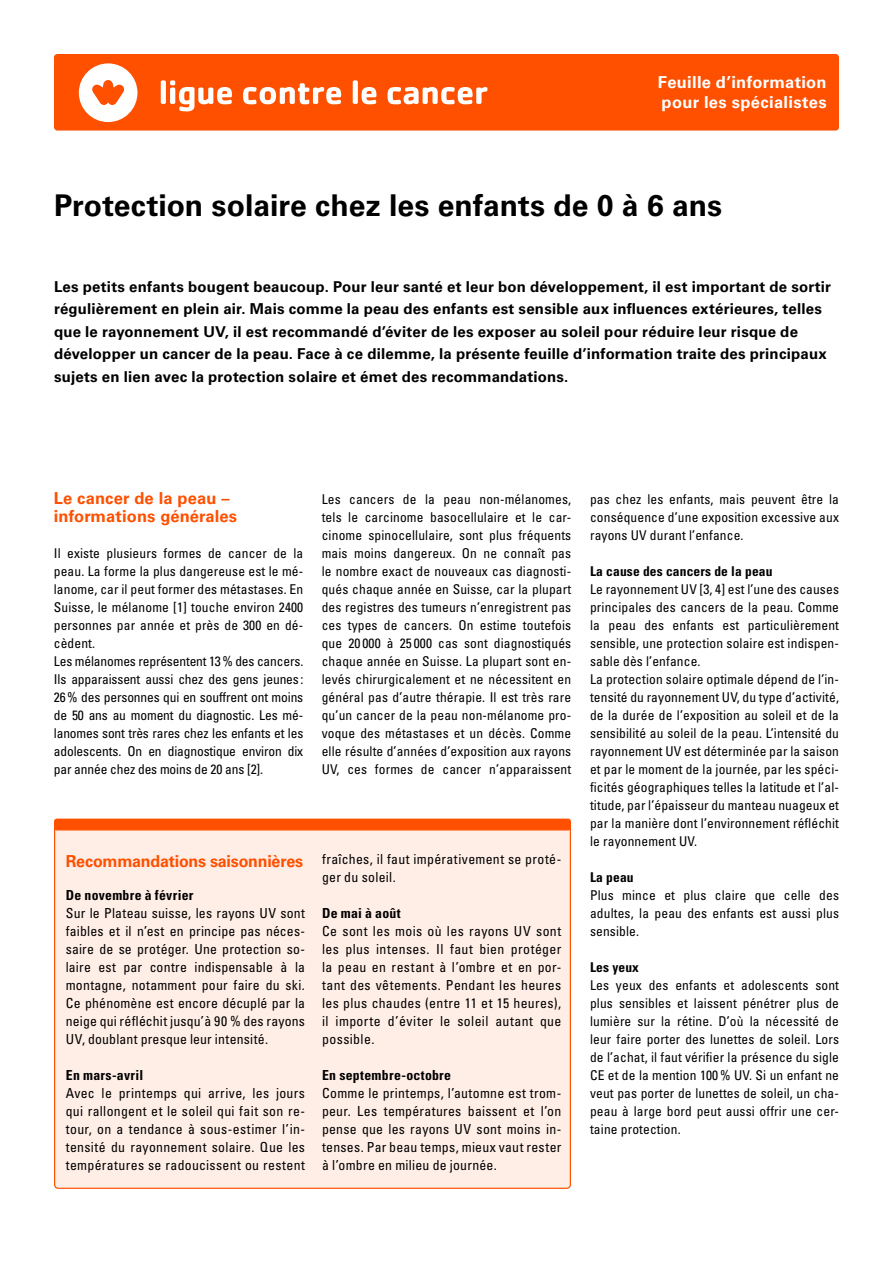
<style>
.page{position:relative;width:893px;height:1263px;background:#fff}
.page>*{position:absolute;margin:0;border:0;box-sizing:border-box;transform-origin:0 0}
.t1{font:700 30px "Univers LT Std";color:#000}
.t2{font:700 16.5px/18px "Univers LT Std";letter-spacing:-.005em;color:#ff5000}
.t3{font:700 16.5px/19.8px "Univers LT Std";letter-spacing:.02em;color:#fff}
.t4{font:700 15px/22.5px "Univers LT Std";letter-spacing:.015em;color:#000}
.t5{font:condensed 13.8px/18px "Univers LT Std";letter-spacing:.02em;color:#000;text-align:justify}
.t6{font:700 condensed 13.8px "Univers LT Std";letter-spacing:.02em;color:#000}
.t7{font:condensed 13.5px/18px "Univers LT Std";letter-spacing:.01em;color:#000;text-align:justify}
.t8{font:condensed 13.5px/18px "Univers LT Std";letter-spacing:-.01em;color:#000}
.t9{font:700 condensed 13.5px "Univers LT Std";letter-spacing:.01em;color:#000}
</style>
<div class="page">
<div style="left:55px;top:820px;width:515px;height:368px;background:#ffeee6;border-radius:4px"></div>
<div style="left:54px;top:54px;width:785px;height:77px;background:#ff5000;border-radius:3px"></div>
<div style="left:55px;top:819px;width:515px;height:11px;background:#ff5000;border-radius:2px"></div>
<div style="left:54px;top:819px;width:517px;height:11px;border:1px solid #ff5000;border-radius:2px"></div>
<svg style="left:79px;top:63px;width:58px;height:59px"></svg>
<div style="left:161px;top:80px;width:5px;height:24px;background:#fff;border-radius:2px"></div>
<svg style="left:170px;top:80px;width:62px;height:31px"></svg>
<svg style="left:243px;top:83px;width:98px;height:21px"></svg>
<div style="left:353px;top:80px;width:5px;height:24px;background:#fff;border-radius:2px"></div>
<svg style="left:362px;top:87px;width:14px;height:17px"></svg>
<svg style="left:387px;top:87px;width:100px;height:17px"></svg>
<p class="t3" style="left:658px;top:73px;width:170px">Feuille d’information pour les spécialistes</p>
<h1 class="t1" style="left:54px;top:188px;width:670px">Protection solaire chez les enfants de 0 à 6 ans</h1>
<p class="t4" style="left:54px;top:275px;width:778px">Les petits enfants bougent beaucoup. Pour leur santé et leur bon développement, il est important de sortir régulièrement en plein air. Mais comme la peau des enfants est sensible aux influences extérieures, telles que le rayonnement UV, il est recommandé d’éviter de les exposer au soleil pour réduire leur risque de développer un cancer de la peau. Face à ce dilemme, la présente feuille d’information traite des principaux sujets en lien avec la protection solaire et émet des recommandations.</p>
<p class="t2" style="left:54px;top:489px;width:185px">Le cancer de la peau – informations générales</p>
<p class="t8" style="left:54px;top:544px;width:251px">Il existe plusieurs formes de cancer de la peau. La forme la plus dangereuse est le mé&shy;lanome, car il peut former des métastases. En Suisse, le mélanome [1] touche environ 2400 personnes par année et près de 300 en dé&shy;cèdent.<br>Les mélanomes représentent 13% des cancers.<br>Ils apparaissent aussi chez des gens jeunes:<br>26% des personnes qui en souffrent ont moins de 50 ans au moment du diagnostic. Les mé&shy;lanomes sont très rares chez les enfants et les adolescents. On en diagnostique environ dix par année chez des moins de 20 ans [2].</p>
<p class="t7" style="left:322px;top:490px;width:251px">Les cancers de la peau non-mélanomes, tels le carcinome basocellulaire et le car&shy;cinome spinocellulaire, sont plus fréquents mais moins dangereux. On ne connaît pas le nombre exact de nouveaux cas diagnosti&shy;qués chaque année en Suisse, car la plupart des registres des tumeurs n’enregistrent pas ces types de cancers. On estime toutefois que 20 000 à 25 000 cas sont diagnostiqués chaque année en Suisse. La plupart sont en&shy;levés chirurgicalement et ne nécessitent en général pas d’autre thérapie. Il est très rare qu’un cancer de la peau non-mélanome pro&shy;voque des métastases et un décès. Comme elle résulte d’années d’exposition aux rayons UV, ces formes de cancer n’apparaissent</p>
<p class="t2" style="left:66px;top:852px;width:239px">Recommandations saisonnières</p>
<p class="t6" style="left:66px;top:887px;width:129px">De novembre à février</p>
<p class="t5" style="left:66px;top:904px;width:241px">Sur le Plateau suisse, les rayons UV sont faibles et il n’est en principe pas néces&shy;saire de se protéger. Une protection so&shy;laire est par contre indispensable à la montagne, notamment pour faire du ski.<br>Ce phénomène est encore décuplé par la neige qui réfléchit jusqu’à 90 % des rayons UV, doublant presque leur intensité.</p>
<p class="t6" style="left:66px;top:1067px;width:79px">En mars-avril</p>
<p class="t5" style="left:66px;top:1084px;width:241px">Avec le printemps qui arrive, les jours qui rallongent et le soleil qui fait son re&shy;tour, on a tendance à sous-estimer l’in&shy;tensité du rayonnement solaire. Que les températures se radoucissent ou restent</p>
<p class="t5" style="left:322px;top:850px;width:241px">fraîches, il faut impérativement se proté&shy;ger du soleil.</p>
<p class="t6" style="left:322px;top:905px;width:80px">De mai à août</p>
<p class="t5" style="left:322px;top:922px;width:241px">Ce sont les mois où les rayons UV sont les plus intenses. Il faut bien protéger la peau en restant à l’ombre et en por&shy;tant des vêtements. Pendant les heures les plus chaudes (entre 11 et 15 heures), il importe d’éviter le soleil autant que possible.</p>
<p class="t6" style="left:322px;top:1067px;width:131px">En septembre-octobre</p>
<p class="t5" style="left:322px;top:1084px;width:241px">Comme le printemps, l’automne est trom&shy;peur. Les températures baissent et l’on pense que les rayons UV sont moins in&shy;tenses. Par beau temps, mieux vaut rester à l’ombre en milieu de journée.</p>
<p class="t7" style="left:590px;top:490px;width:250px">pas chez les enfants, mais peuvent être la conséquence d’une exposition excessive aux rayons UV durant l’enfance.</p>
<p class="t9" style="left:590px;top:563px;width:184px">La cause des cancers de la peau</p>
<p class="t7" style="left:590px;top:580px;width:250px;text-align:left">Le rayonnement UV [3, 4] est l’une des causes principales des cancers de la peau. Comme la peau des enfants est particulièrement sensible, une protection solaire est indispen&shy;sable dès l’enfance.<br>La protection solaire optimale dépend de l’in&shy;tensité du rayonnement UV, du type d’activité, de la durée de l’exposition au soleil et de la sensibilité au soleil de la peau. L’intensité du rayonnement UV est déterminée par la saison et par le moment de la journée, par les spéci&shy;ficités géographiques telles la latitude et l’al&shy;titude, par l’épaisseur du manteau nuageux et par la manière dont l’environnement réfléchit le rayonnement UV.</p>
<p class="t9" style="left:590px;top:869px;width:45px">La peau</p>
<p class="t7" style="left:590px;top:886px;width:250px">Plus mince et plus claire que celle des adultes, la peau des enfants est aussi plus sensible.</p>
<p class="t9" style="left:590px;top:959px;width:50px">Les yeux</p>
<p class="t7" style="left:590px;top:976px;width:250px">Les yeux des enfants et adolescents sont plus sensibles et laissent pénétrer plus de lumière sur la rétine. D’où la nécessité de leur faire porter des lunettes de soleil. Lors de l’achat, il faut vérifier la présence du sigle CE et de la mention 100% UV. Si un enfant ne veut pas porter de lunettes de soleil, un cha&shy;peau à large bord peut aussi offrir une cer&shy;taine protection.</p>
</div>
